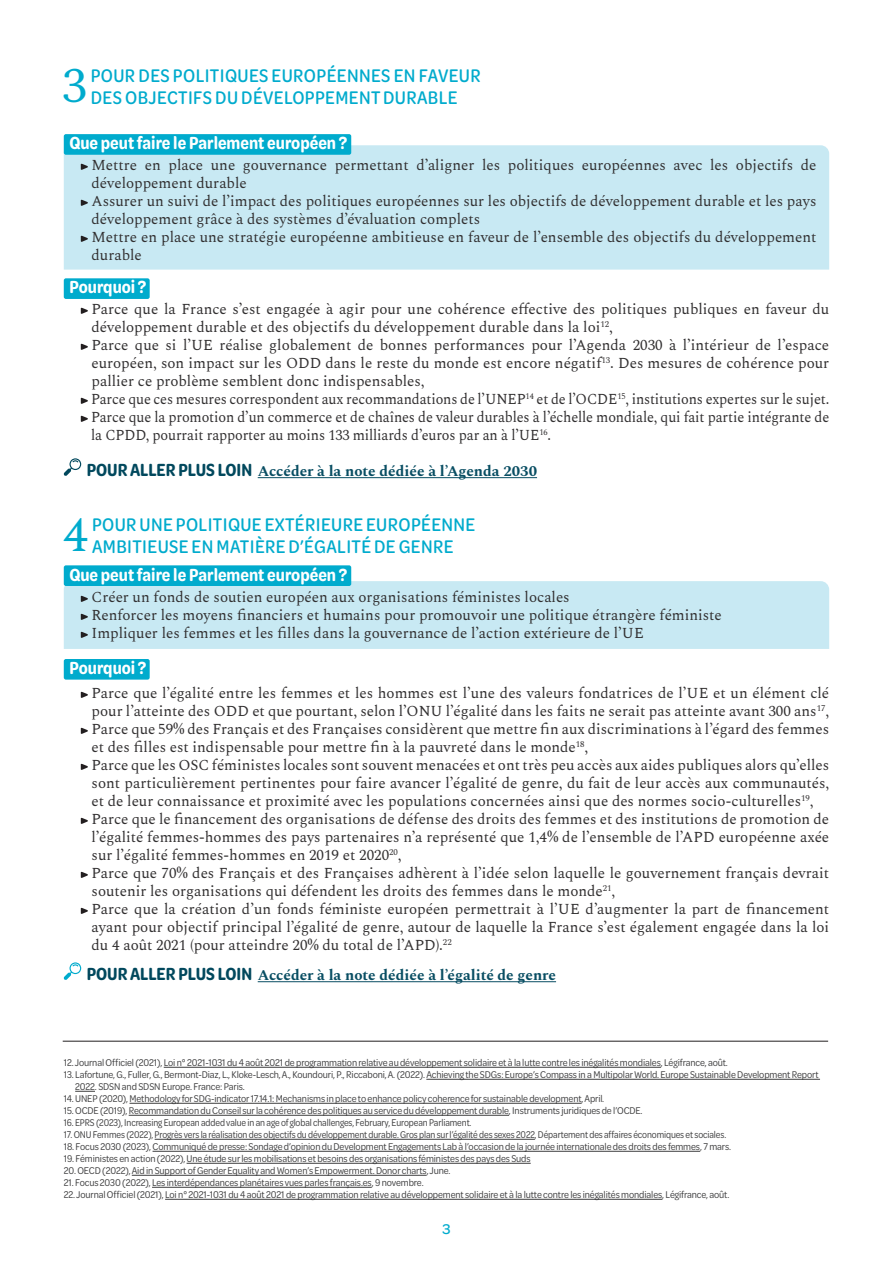
<style>
.page{position:relative;width:893px;height:1263px;background:#fff}
.page>*{position:absolute;margin:0;border:0;box-sizing:border-box;transform-origin:0 0}
.t1{font:49.05px "Spectral";color:#00abcd}
.t2{font:500 19.5px/21.6px "Omnes Cond";letter-spacing:.02em;color:#00abcd}
.t3{font:600 18.75px "Omnes Cond";color:#fff}
.t4{font:15px/18px "Spectral";color:#312f30}
.t5{font:700 15px "Spectral";color:#094e63}
.t6{font:500 15px "Omnes";color:#00abcd}
.t7{font:10.5px/12px "Omnes Cond";letter-spacing:-.01em;color:#3e3e3f}
.t8{font:10.5px "Omnes Cond";letter-spacing:-.01em;color:#3e3e3f;scale:.95 1}
.s1{font-family:"Omnes Cond";font-weight:600;font-size:18.75px;color:#01485d}
</style>
<div class="page">
<div style="left:64px;top:145px;width:765px;height:125px;background:#c8e9f3"></div>
<div style="left:64px;top:134px;width:287px;height:21px;background:#00abcd;border-radius:2px"></div>
<div style="left:64px;top:581px;width:765px;height:68px;background:#c8e9f3"></div>
<div style="left:64px;top:565px;width:287px;height:21px;background:#00abcd;border-radius:2px"></div>
<div style="left:64px;top:278px;width:86px;height:21px;background:#00abcd;border-radius:2px"></div>
<div style="left:64px;top:659px;width:86px;height:21px;background:#00abcd;border-radius:2px"></div>
<hr style="left:258px;top:477px;width:279px;height:1px;background:#094e63">
<hr style="left:258px;top:981px;width:298px;height:1px;background:#094e63">
<svg style="left:81px;top:164px;width:7px;height:6px"></svg>
<svg style="left:81px;top:200px;width:7px;height:6px"></svg>
<svg style="left:81px;top:236px;width:7px;height:6px"></svg>
<svg style="left:81px;top:308px;width:7px;height:6px"></svg>
<svg style="left:81px;top:344px;width:7px;height:6px"></svg>
<svg style="left:81px;top:398px;width:7px;height:6px"></svg>
<svg style="left:81px;top:416px;width:7px;height:6px"></svg>
<svg style="left:64px;top:458px;width:17px;height:18px"></svg>
<svg style="left:81px;top:596px;width:7px;height:6px"></svg>
<svg style="left:81px;top:614px;width:7px;height:6px"></svg>
<svg style="left:81px;top:632px;width:7px;height:6px"></svg>
<svg style="left:81px;top:692px;width:7px;height:6px"></svg>
<svg style="left:81px;top:728px;width:7px;height:6px"></svg>
<svg style="left:81px;top:764px;width:7px;height:6px"></svg>
<svg style="left:81px;top:818px;width:7px;height:6px"></svg>
<svg style="left:81px;top:872px;width:7px;height:6px"></svg>
<svg style="left:81px;top:908px;width:7px;height:6px"></svg>
<svg style="left:64px;top:962px;width:17px;height:18px"></svg>
<hr style="left:164px;top:1067px;width:497px;height:1px;background:#3e3e3f">
<hr style="left:426px;top:1079px;width:394px;height:1px;background:#3e3e3f">
<svg style="left:75px;top:1091px;width:20px;height:1px"></svg>
<hr style="left:130px;top:1103px;width:452px;height:1px;background:#3e3e3f">
<hr style="left:129px;top:1115px;width:380px;height:1px;background:#3e3e3f">
<hr style="left:155px;top:1139px;width:380px;height:1px;background:#3e3e3f">
<hr style="left:153px;top:1151px;width:547px;height:1px;background:#3e3e3f">
<hr style="left:187px;top:1163px;width:344px;height:1px;background:#3e3e3f">
<hr style="left:132px;top:1175px;width:295px;height:1px;background:#3e3e3f">
<hr style="left:152px;top:1187px;width:220px;height:1px;background:#3e3e3f">
<hr style="left:165px;top:1199px;width:497px;height:1px;background:#3e3e3f">
<hr style="left:63px;top:1041px;width:765px;height:1px;background:#231f20">
<h1 class="t1" style="left:62px;top:50px;width:26px">3</h1>
<h2 class="t2" style="left:91px;top:64px;width:391px">POUR DES POLITIQUES EUROPÉENNES EN FAVEUR<br>DES OBJECTIFS DU DÉVELOPPEMENT DURABLE</h2>
<p class="t3" style="left:69px;top:130px;width:279px">Que peut faire le Parlement européen ?</p>
<p class="t4" style="left:92px;top:155px;width:726px">Mettre en place une gouvernance permettant d’aligner les politiques européennes avec les objectifs de développement durable<br>Assurer un suivi de l’impact des politiques européennes sur les objectifs de développement durable et les pays développement grâce à des systèmes d’évaluation complets<br>Mettre en place une stratégie européenne ambitieuse en faveur de l’ensemble des objectifs du développement durable</p>
<p class="t3" style="left:69px;top:274px;width:78px">Pourquoi ?</p>
<p class="t4" style="left:91px;top:299px;width:740px">Parce que la France s’est engagée à agir pour une cohérence effective des politiques publiques en faveur du développement durable et des objectifs du développement durable dans la loi<sup>12</sup>,<br>Parce que si l’UE réalise globalement de bonnes performances pour l’Agenda 2030 à l’intérieur de l’espace européen, son impact sur les ODD dans le reste du monde est encore négatif<sup>13</sup>. Des mesures de cohérence pour pallier ce problème semblent donc indispensables,<br>Parce que ces mesures correspondent aux recommandations de l’UNEP<sup>14</sup> et de l’OCDE<sup>15</sup>, institutions expertes sur le sujet.<br>Parce que la promotion d’un commerce et de chaînes de valeur durables à l’échelle mondiale, qui fait partie intégrante de la CPDD, pourrait rapporter au moins 133 milliards d’euros par an à l’UE<sup>16</sup>.</p>
<p class="t5" style="left:87px;top:460px;width:452px"><span class="s1">POUR ALLER PLUS LOIN</span> Accéder à la note dédiée à l’Agenda 2030</p>
<h1 class="t1" style="left:63px;top:499px;width:26px">4</h1>
<h2 class="t2" style="left:92px;top:513px;width:385px">POUR UNE POLITIQUE EXTÉRIEURE EUROPÉENNE<br>AMBITIEUSE EN MATIÈRE D’ÉGALITÉ DE GENRE</h2>
<p class="t3" style="left:69px;top:562px;width:279px">Que peut faire le Parlement européen ?</p>
<p class="t4" style="left:92px;top:587px;width:632px">Créer un fonds de soutien européen aux organisations féministes locales<br>Renforcer les moyens financiers et humains pour promouvoir une politique étrangère féministe<br>Impliquer les femmes et les filles dans la gouvernance de l’action extérieure de l’UE</p>
<p class="t3" style="left:69px;top:655px;width:78px">Pourquoi ?</p>
<p class="t4" style="left:92px;top:683px;width:739px">Parce que l’égalité entre les femmes et les hommes est l’une des valeurs fondatrices de l’UE et un élément clé pour l’atteinte des ODD et que pourtant, selon l’ONU l’égalité dans les faits ne serait pas atteinte avant 300 ans<sup>17</sup>, Parce que 59% des Français et des Françaises considèrent que mettre fin aux discriminations à l’égard des femmes et des filles est indispensable pour mettre fin à la pauvreté dans le monde<sup>18</sup>,<br>Parce que les OSC féministes locales sont souvent menacées et ont très peu accès aux aides publiques alors qu’elles sont particulièrement pertinentes pour faire avancer l’égalité de genre, du fait de leur accès aux communautés, et de leur connaissance et proximité avec les populations concernées ainsi que des normes socio-culturelles<sup>19</sup>, Parce que le financement des organisations de défense des droits des femmes et des institutions de promotion de l’égalité femmes-hommes des pays partenaires n’a représenté que 1,4% de l’ensemble de l’APD européenne axée sur l’égalité femmes-hommes en 2019 et 2020<sup>20</sup>,<br>Parce que 70% des Français et des Françaises adhèrent à l’idée selon laquelle le gouvernement français devrait soutenir les organisations qui défendent les droits des femmes dans le monde<sup>21</sup>,<br>Parce que la création d’un fonds féministe européen permettrait à l’UE d’augmenter la part de financement ayant pour objectif principal l’égalité de genre, autour de laquelle la France s’est également engagée dans la loi du 4 août 2021 (pour atteindre 20% du total de l’APD).<sup>22</sup></p>
<p class="t5" style="left:87px;top:964px;width:471px"><span class="s1">POUR ALLER PLUS LOIN</span> Accéder à la note dédiée à l’égalité de genre</p>
<p class="t7" style="left:64px;top:1056px;width:666px">12. Journal Officiel (2021), Loi n° 2021-1031 du 4 août 2021 de programmation relative au développement solidaire et à la lutte contre les inégalités mondiales, Légifrance, août.</p>
<p class="t7" style="left:75px;top:1068px;width:745px;text-indent:-11px">13. Lafortune, G., Fuller, G., Bermont-Diaz, L., Kloke-Lesch, A., Koundouri, P., Riccaboni, A. (2022). Achieving the SDGs: Europe’s Compass in a Multipolar World. Europe Sustainable Development Report<br>2022. SDSN and SDSN Europe. France: Paris.</p>
<p class="t7" style="left:64px;top:1092px;width:542px">14. UNEP (2020), Methodology for SDG-indicator 17.14.1: Mechanisms in place to enhance policy coherence for sustainable development, April.</p>
<p class="t7" style="left:64px;top:1104px;width:580px">15. OCDE (2019), Recommandation du Conseil sur la cohérence des politiques au service du développement durable, Instruments juridiques de l’OCDE.</p>
<p class="t8" style="left:64px;top:1116px;width:431px">16. EPRS (2023), Increasing European added value in an age of global challenges, February, European Parliament.</p>
<p class="t8" style="left:64px;top:1128px;width:699px">17. ONU Femmes (2022), Progrès vers la réalisation des objectifs du développement durable. Gros plan sur l’égalité des sexes 2022, Département des affaires économiques et sociales.</p>
<p class="t7" style="left:64px;top:1140px;width:669px">18. Focus 2030 (2023), Communiqué de presse: Sondage d’opinion du Development Engagements Lab à l’occasion de la journée internationale des droits des femmes, 7 mars.</p>
<p class="t7" style="left:64px;top:1152px;width:468px">19. Féministes en action (2022), Une étude sur les mobilisations et besoins des organisations féministes des pays des Suds</p>
<p class="t7" style="left:64px;top:1164px;width:388px">20. OECD (2022), Aid in Support of Gender Equality and Women’s Empowerment. Donor charts, June.</p>
<p class="t7" style="left:64px;top:1176px;width:361px">21. Focus 2030 (2022), Les interdépendances planétaires vues parles français.es, 9 novembre.</p>
<p class="t7" style="left:64px;top:1188px;width:667px">22. Journal Officiel (2021), Loi n° 2021-1031 du 4 août 2021 de programmation relative au développement solidaire et à la lutte contre les inégalités mondiales, Légifrance, août.</p>
<p class="t6" style="left:443px;top:1219px;width:10px">3</p>
</div>
